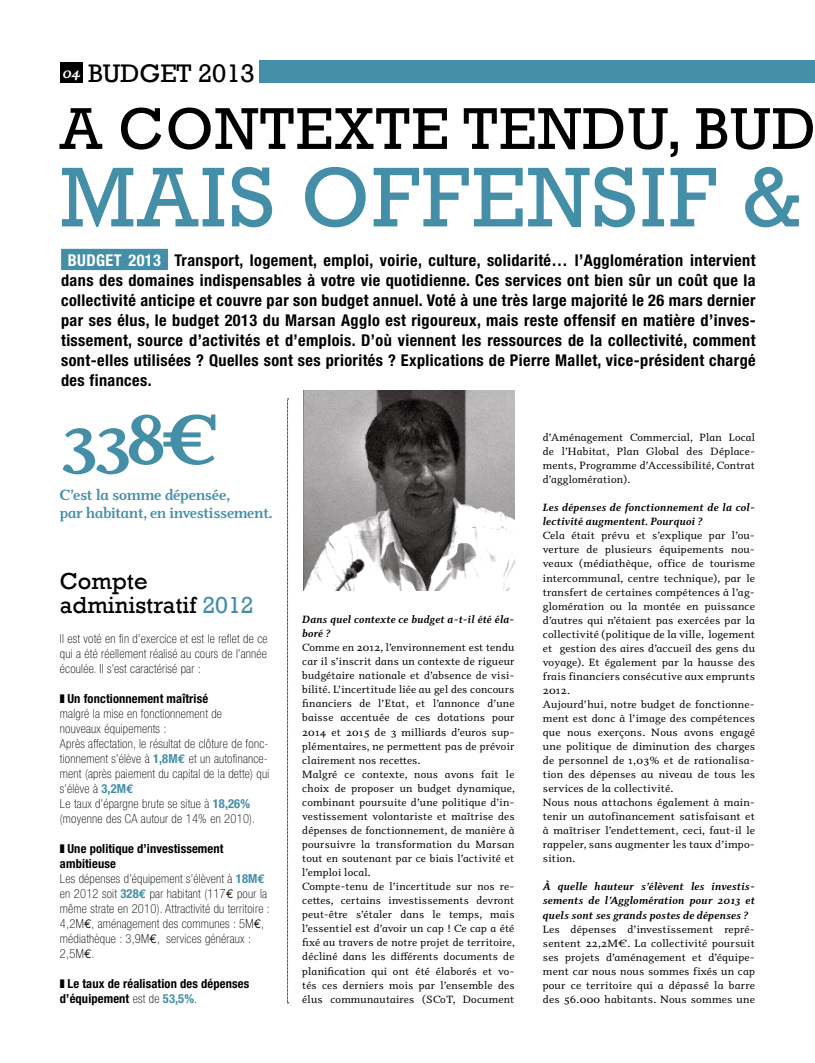
<style>
.page{position:relative;width:815px;height:1063px;background:#fff}
.page>*{position:absolute;margin:0;border:0;box-sizing:border-box;transform-origin:0 0}
.t1{font:86.25px "Rockwell";letter-spacing:.025em;color:#448ea7}
.t2{font:700 71.25px "Odile";color:#448ea7}
.t3{font:60px "Rockwell";letter-spacing:.025em;color:#000}
.t4{font:26.12px "Rockwell";color:#000}
.t5{font:23.75px/23.8px "Rockwell";color:#000}
.t6{font:700 condensed 16.25px/20px "Helvetica Neue";letter-spacing:.025em;color:#000;text-align:justify}
.t7{font:700 15px/18px "Odile";color:#448ea7}
.t8{font:100 condensed 12.5px/15px "Helvetica Neue";letter-spacing:.02em;color:#000}
.t9{font:700 condensed 12.5px/15px "Helvetica Neue";letter-spacing:.01em;color:#000}
.t10{font:10.62px/14px "Odile";letter-spacing:.02em;color:#000}
.t11{font:italic 700 10.62px/14px "Odile";letter-spacing:.02em;color:#000}
.s1{color:#fff}
.s2{color:#448ea7}
.s3{font-weight:700;color:#448ea7}
.s4{font-family:"Euro Mono";font-weight:700;font-stretch:normal;color:#448ea7}
.s5{font-weight:700}
.s6{font-family:"Euro Mono";font-weight:400;font-stretch:normal}
.s7{font-weight:100}
</style>
<div class="page">
<div style="left:60px;top:62px;width:23px;height:20px;background:#000"></div>
<div style="left:260px;top:60px;width:555px;height:23px;background:#448ea7"></div>
<div style="left:61px;top:249px;width:107px;height:21px;background:#448ea7"></div>
<svg style="left:287px;top:399px;width:2px;height:605px"></svg>
<img style="left:303px;top:390px;width:211px;height:200px">
<h3 class="t4" style="left:62px;top:58px;width:44px"><sup>04</sup> BUDGET</h3>
<h3 class="t4" style="left:198px;top:58px;width:58px">2013</h3>
<h3 class="t3" style="left:60px;top:94px;width:758px">A CONTEXTE TENDU, BUD</h3>
<h1 class="t1" style="left:60px;top:148px;width:742px">MAIS OFFENSIF &amp;</h1>
<p class="t6" style="left:61px;top:250px;width:696px;text-indent:7px"><span class="s1">Budget 2013</span> Transport, logement, emploi, voirie, culture, solidarité… l’Agglomération intervient dans des domaines indispensables à votre vie quotidienne. Ces services ont bien sûr un coût que la collectivité anticipe et couvre par son budget annuel. Voté à une très large majorité le 26 mars dernier par ses élus, le budget 2013 du Marsan Agglo est rigoureux, mais reste offensif en matière d’inves&shy;tissement, source d’activités et d’emplois. D’où viennent les ressources de la collectivité, comment sont-elles utilisées ? Quelles sont ses priorités ? Explications de Pierre Mallet, vice-président chargé des finances.</p>
<h2 class="t2" style="left:60px;top:391px;width:159px">338 €</h2>
<h3 class="t7" style="left:60px;top:485px;width:214px">C’est la somme dépensée,<br>par habitant, en investissement.</h3>
<h3 class="t5" style="left:60px;top:570px;width:195px">COMPTE<br>ADMINISTRATIF <span class="s2">2012</span></h3>
<p class="t8" style="left:60px;top:631px;width:209px;text-align:justify">Il est voté en fin d’exercice et est le reflet de ce qui a été réellement réalisé au cours de l’année écoulée. Il s’est caractérisé par :</p>
<p class="t9" style="left:67px;top:691px;width:142px">Un fonctionnement maîtrisé</p>
<p class="t8" style="left:60px;top:706px;width:211px">malgré la mise en fonctionnement de<br>nouveaux équipements :<br>Après affectation, le résultat de clôture de fonc&shy;tionnement s’élève à <span class="s3">1,8M</span><span class="s4">€</span> et un autofinance&shy;ment (après paiement du capital de la dette) qui s’élève à <span class="s3">3,2M</span><span class="s4">€<br></span>Le taux d’épargne brute se situe à <span class="s3">18,26% </span>(moyenne des CA autour de 14% en 2010).</p>
<p class="t8" style="left:60px;top:841px;width:212px;text-indent:8px"><span class="s5">Une politique d’investissement ambitieuse<br></span>Les dépenses d’équipement s’élèvent à <span class="s3">18M</span><span class="s4">€ </span>en 2012 soit <span class="s3">328</span><span class="s4">€</span> par habitant (117<span class="s6">€</span> pour la même strate en 2010). Attractivité du territoire :<br>4,2M<span class="s6">€</span>, aménagement des communes : 5M<span class="s6">€</span>, médiathèque : 3,9M<span class="s6">€</span>, services généraux :<br>2,5M<span class="s6">€</span>.</p>
<p class="t9" style="left:60px;top:976px;width:191px;text-indent:8px">Le taux de réalisation des dépenses d’équipement <span class="s7">est de</span> <span class="s2">53,5%</span><span class="s7">.</span></p>
<p class="t11" style="left:302px;top:612px;width:214px">Dans quel contexte ce budget a-t-il été éla&shy;boré ?</p>
<p class="t10" style="left:302px;top:640px;width:214px">Comme en 2012, l’environnement est tendu car il s’inscrit dans un contexte de rigueur budgétaire nationale et d’absence de visi&shy;bilité. L’incertitude liée au gel des concours financiers de l’Etat, et l’annonce d’une baisse accentuée de ces dotations pour 2014 et 2015 de 3 milliards d’euros sup&shy;plémentaires, ne permettent pas de prévoir clairement nos recettes.<br>Malgré ce contexte, nous avons fait le choix de proposer un budget dynamique, combinant poursuite d’une politique d’in&shy;vestissement volontariste et maîtrise des dépenses de fonctionnement, de manière à poursuivre la transformation du Marsan tout en soutenant par ce biais l’activité et l’emploi local.<br>Compte-tenu de l’incertitude sur nos re&shy;cettes, certains investissements devront peut-être s’étaler dans le temps, mais l’essentiel est d’avoir un cap ! Ce cap a été fixé au travers de notre projet de territoire, décliné dans les différents documents de planification qui ont été élaborés et vo&shy;tés ces derniers mois par l’ensemble des élus communautaires (SCoT, Document</p>
<p class="t10" style="left:543px;top:430px;width:214px;text-align:justify">d’Aménagement Commercial, Plan Local de l’Habitat, Plan Global des Déplace&shy;ments, Programme d’Accessibilité, Contrat d’agglomération).</p>
<p class="t11" style="left:543px;top:500px;width:214px">Les dépenses de fonctionnement de la col&shy;lectivité augmentent. Pourquoi ?</p>
<p class="t10" style="left:543px;top:528px;width:214px">Cela était prévu et s’explique par l’ou&shy;verture de plusieurs équipements nou&shy;veaux (médiathèque, office de tourisme intercommunal, centre technique), par le transfert de certaines compétences à l’ag&shy;glomération ou la montée en puissance d’autres qui n’étaient pas exercées par la collectivité (politique de la ville, logement et gestion des aires d’accueil des gens du voyage). Et également par la hausse des frais financiers consécutive aux emprunts 2012.<br>Aujourd’hui, notre budget de fonctionne&shy;ment est donc à l’image des compétences que nous exerçons. Nous avons engagé une politique de diminution des charges de personnel de 1,03% et de rationalisa&shy;tion des dépenses au niveau de tous les services de la collectivité.<br>Nous nous attachons également à main&shy;tenir un autofinancement satisfaisant et à maîtriser l’endettement, ceci, faut-il le rappeler, sans augmenter les taux d’impo&shy;sition.</p>
<p class="t11" style="left:543px;top:879px;width:214px;text-align:justify">À quelle hauteur s’élèvent les investis&shy;sements de l’Agglomération pour 2013 et quels sont ses grands postes de dépenses ?</p>
<p class="t10" style="left:543px;top:922px;width:214px;text-align:justify">Les dépenses d’investissement repré&shy;sentent 22,2M€. La collectivité poursuit ses projets d’aménagement et d’équipe&shy;ment car nous nous sommes fixés un cap pour ce territoire qui a dépassé la barre des 56.000 habitants. Nous sommes une</p>
</div>
